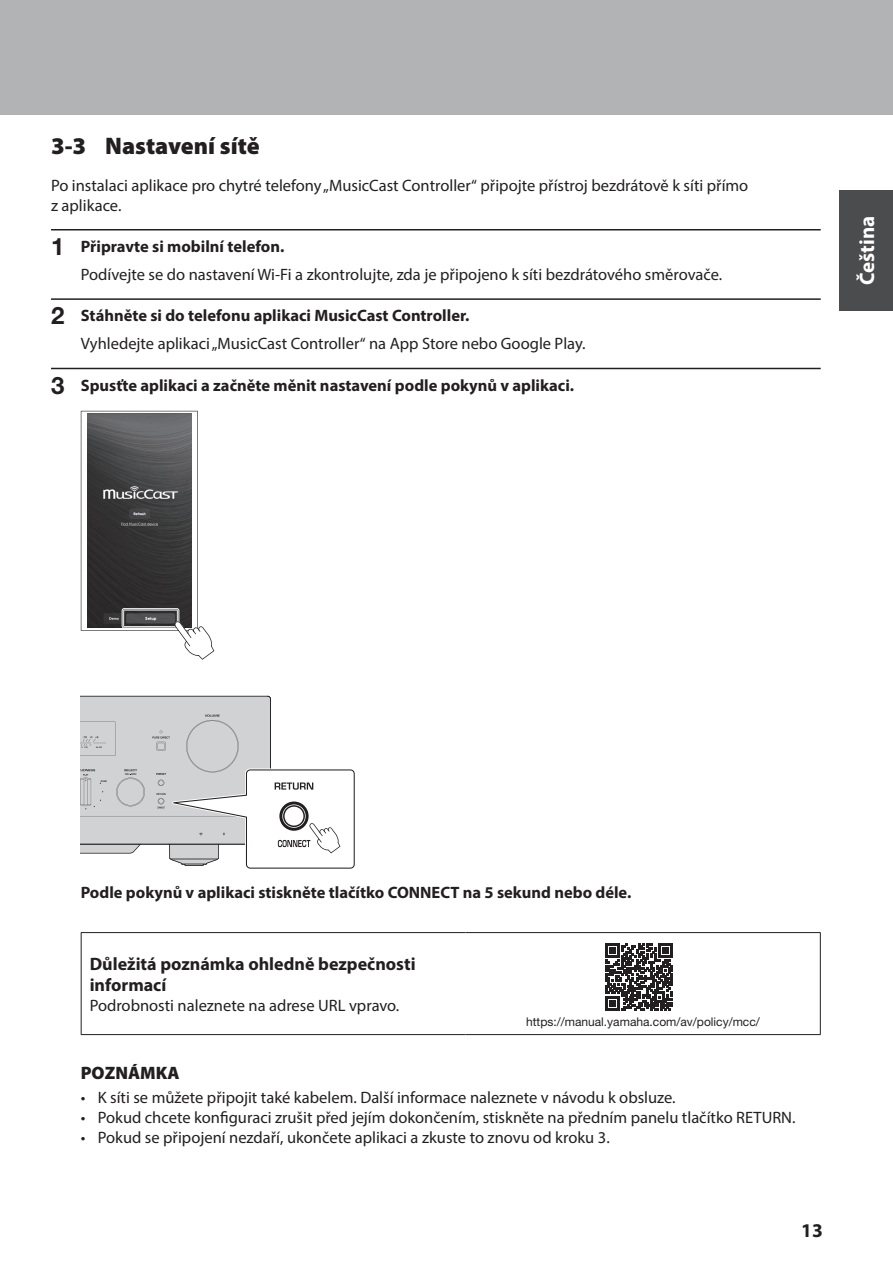
<style>
.page{position:relative;width:893px;height:1263px;background:#fff}
.page>*{position:absolute;margin:0;border:0;box-sizing:border-box;transform-origin:0 0}
.t1{font:900 24px "Myriad Pro";color:#231f20}
.t2{font:700 21px "Myriad Pro";color:#fff}
.t3{font:700 19.5px "Myriad Pro";color:#231f20}
.t4{font:700 18px/21.6px "Myriad Pro";color:#231f20}
.t5{font:900 18px "Myriad Pro";color:#231f20}
.B_7mm_left{font:16.5px/19.8px "Myriad Pro";color:#231f20}
.B_7mm_left-2{font:700 16.5px "Myriad Pro";color:#231f20}
.Helvetica_qr{font:12px "Helvetica Neue LT Pro";color:#231f20}
.s1{font-family:"Helvetica Neue LT Pro";font-size:24px}
</style>
<div class="page">
<div style="left:0;top:0;width:893px;height:114px;background:#b1b3b4"></div>
<div style="left:839px;top:190px;width:54px;height:121px;background:#4b4c4d"></div>
<hr style="left:51px;top:229px;width:770px;height:1px;background:#231f20">
<hr style="left:51px;top:298px;width:770px;height:2px;background:#231f20">
<hr style="left:51px;top:368px;width:770px;height:1px;background:#231f20">
<svg style="left:81px;top:411px;width:133px;height:249px"></svg>
<svg style="left:81px;top:696px;width:274px;height:173px"></svg>
<hr style="left:81px;top:932px;width:385px;height:1px;background:#231f20">
<hr style="left:81px;top:933px;width:1px;height:101px;background:#231f20">
<hr style="left:466px;top:932px;width:355px;height:1px;background:#231f20">
<hr style="left:820px;top:933px;width:1px;height:101px;background:#231f20">
<hr style="left:81px;top:1034px;width:385px;height:1px;background:#231f20">
<hr style="left:466px;top:1034px;width:355px;height:1px;background:#231f20">
<div style="left:605px;top:941px;width:75px;height:71px;background:linear-gradient(to bottom,#fff,#fff)"></div>
<svg style="left:606px;top:943px;width:66px;height:67px"></svg>
<h2 class="t1" style="left:51px;top:130px;width:210px">3-3 Nastavení sítě</h2>
<p class="B_7mm_left" style="left:51px;top:175px;width:699px">Po instalaci aplikace pro chytré telefony „MusicCast Controller“ připojte přístroj bezdrátově k síti přímo z aplikace.</p>
<p class="B_7mm_left-2" style="left:51px;top:235px;width:235px"><span class="s1">1</span> Připravte si mobilní telefon.</p>
<p class="B_7mm_left" style="left:81px;top:264px;width:643px">Podívejte se do nastavení Wi-Fi a zkontrolujte, zda je připojeno k síti bezdrátového směrovače.</p>
<p class="B_7mm_left-2" style="left:51px;top:305px;width:420px"><span class="s1">2</span> Stáhněte si do telefonu aplikaci MusicCast Controller.</p>
<p class="B_7mm_left" style="left:81px;top:334px;width:506px">Vyhledejte aplikaci „MusicCast Controller“ na App Store nebo Google Play.</p>
<p class="B_7mm_left-2" style="left:51px;top:374px;width:525px"><span class="s1">3</span> Spusťte aplikaci a začněte měnit nastavení podle pokynů v aplikaci.</p>
<p class="t2" style="left:853px;top:285px;width:71px;rotate:-90deg">Čeština</p>
<p class="B_7mm_left-2" style="left:81px;top:881px;width:552px">Podle pokynů v aplikaci stiskněte tlačítko CONNECT na 5 sekund nebo déle.</p>
<p class="t4" style="left:90px;top:952px;width:327px">Důležitá poznámka ohledně bezpečnosti informací</p>
<p class="B_7mm_left" style="left:90px;top:995px;width:311px">Podrobnosti naleznete na adrese URL vpravo.</p>
<p class="Helvetica_qr" style="left:526px;top:1015px;width:235px">https://manual.yamaha.com/av/policy/mcc/</p>
<p class="t5" style="left:81px;top:1061px;width:100px">POZNÁMKA</p>
<p class="B_7mm_left" style="left:81px;top:1087px;width:596px">• K síti se můžete připojit také kabelem. Další informace naleznete v návodu k obsluze.</p>
<p class="B_7mm_left" style="left:81px;top:1107px;width:716px">• Pokud chcete konfiguraci zrušit před jejím dokončením, stiskněte na předním panelu tlačítko RETURN.</p>
<p class="B_7mm_left" style="left:81px;top:1127px;width:530px">• Pokud se připojení nezdaří, ukončete aplikaci a zkuste to znovu od kroku 3.</p>
<p class="t3" style="left:801px;top:1218px;width:23px">13</p>
</div>
